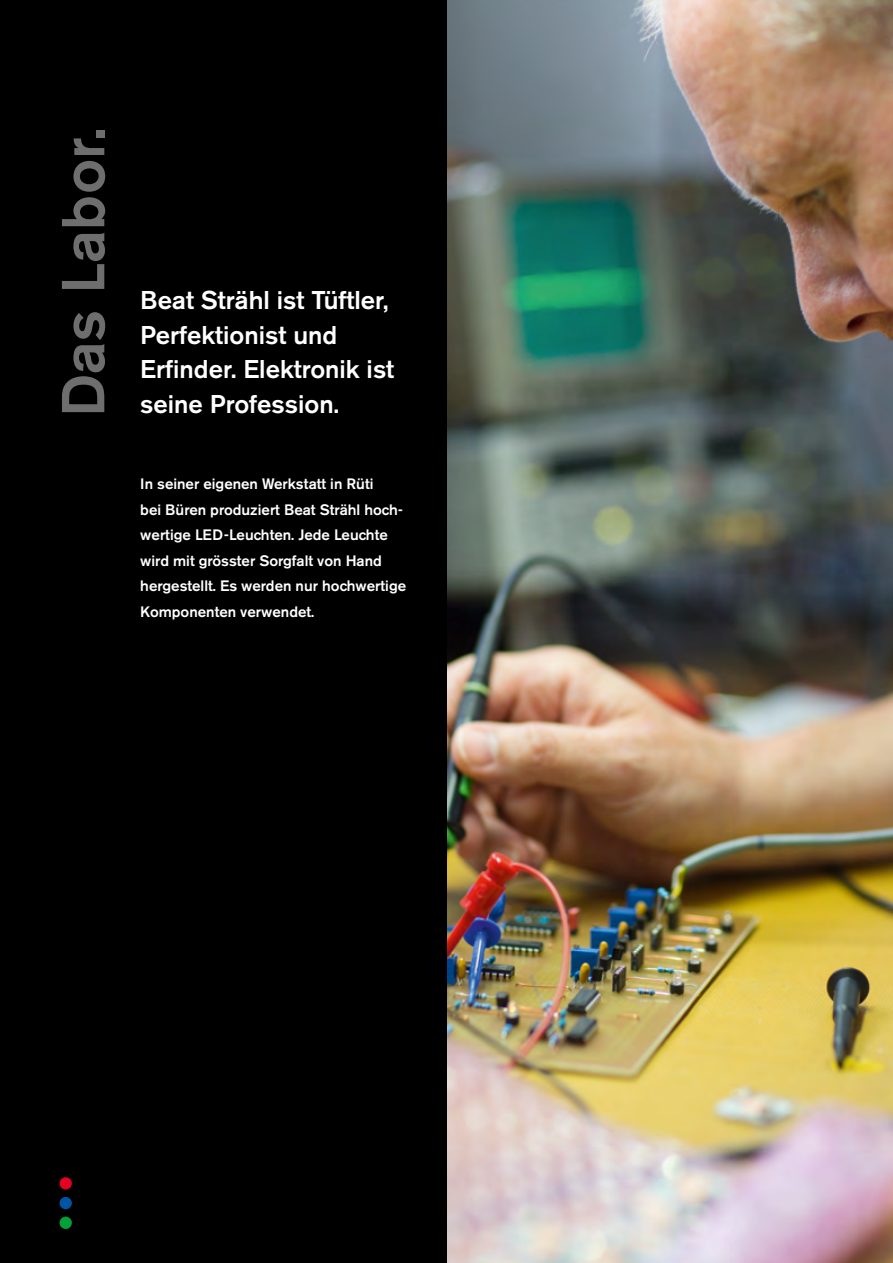
<style>
.page{position:relative;width:893px;height:1263px;background:#fff}
.page>*{position:absolute;margin:0;border:0;box-sizing:border-box;transform-origin:0 0}
.t1{font:500 60px "Akzidenz Grotesk BE";color:#6e6e6e}
.t2{font:500 25.5px/34.5px "Akzidenz Grotesk BE";color:#fff}
.t3{font:500 15px/25.5px "Akzidenz Grotesk BE";color:#fff}
</style>
<div class="page">
<img style="left:446px;top:0;width:447px;height:1263px">
<div style="left:0;top:0;width:446px;height:1263px;background:#000"></div>
<div style="left:60px;top:1177px;width:12px;height:12px;background:#e40024;border-radius:50%"></div>
<div style="left:60px;top:1197px;width:12px;height:12px;background:#0054a4;border-radius:50%"></div>
<div style="left:60px;top:1216px;width:12px;height:13px;background:#00a138;border-radius:50%"></div>
<h1 class="t1" style="left:47px;top:416px;width:290px;rotate:-90deg">Das Labor.</h1>
<h2 class="t2" style="left:140px;top:283px;width:255px">Beat Strähl ist Tüftler,<br>Perfektionist und<br>Erfinder. Elektronik ist seine Profession.</h2>
<p class="t3" style="left:140px;top:471px;width:267px">In seiner eigenen Werkstatt in Rüti<br>bei Büren produziert Beat Strähl hoch&shy;wertige LED-Leuchten. Jede Leuchte wird mit grösster Sorgfalt von Hand hergestellt. Es werden nur hochwertige Komponenten verwendet.</p>
</div>
